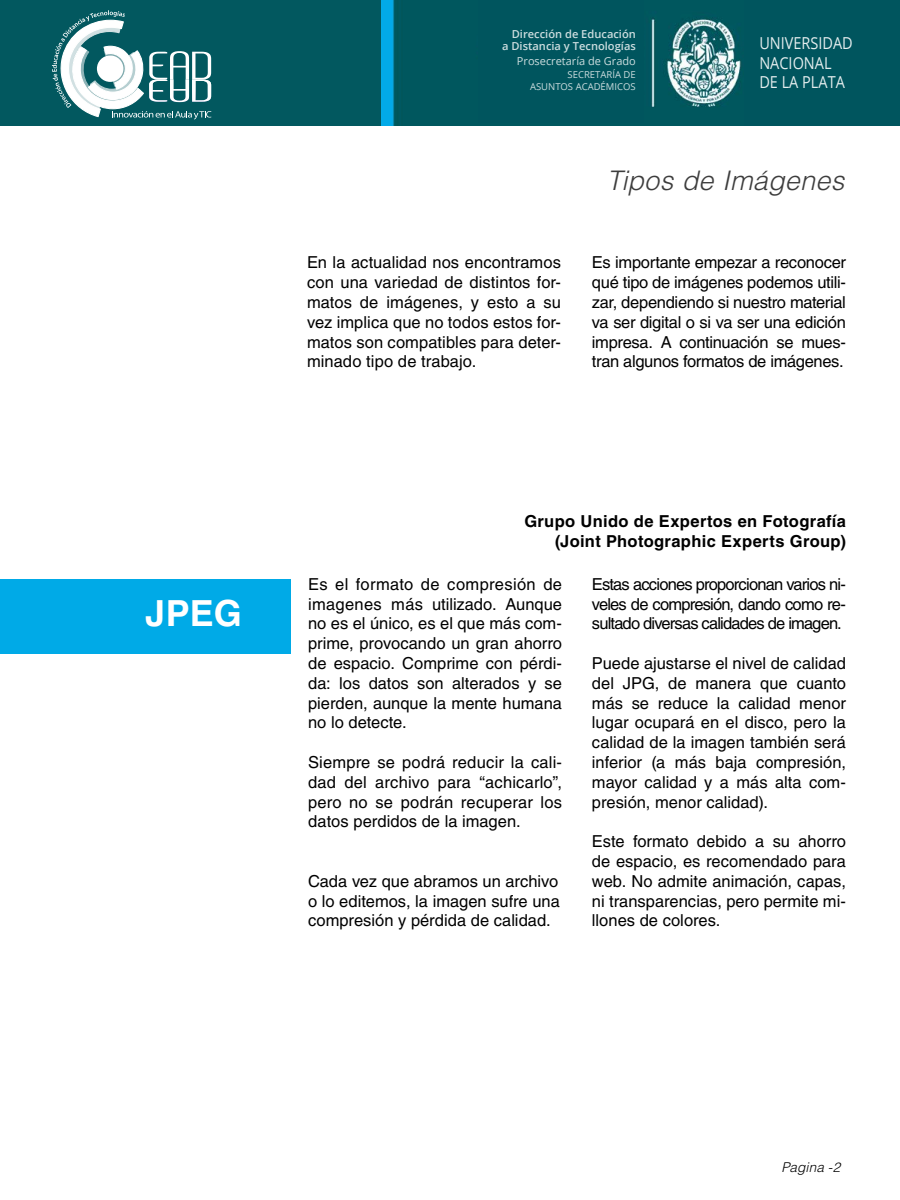
<style>
.page{position:relative;width:900px;height:1200px;background:#fff}
.page>*{position:absolute;margin:0;border:0;box-sizing:border-box;transform-origin:0 0}
.t1{font:700 36px "Helvetica LT Std";color:#fff}
.t2{font:italic 300 27px "Helvetica LT Std";letter-spacing:.01em;color:#3d3d3d}
.t3{font:16.5px/19.8px "Helvetica LT Std";color:#000;text-align:justify}
.t4{font:700 16.5px/19.8px "Helvetica LT Std";letter-spacing:.02em;color:#000;text-align:right}
.t5{font:16.5px/19.8px "Open Sans";color:rgb(255 255 255/.9);scale:.88 1}
.t6{font:italic 300 13.5px "Helvetica LT Std";letter-spacing:.01em;color:#000}
.t7{font:600 10.95px/11.6px "Open Sans";color:rgb(255 255 255/.8);text-align:right}
.t8{font:10.95px "Open Sans";color:rgb(255 255 255/.8)}
.t9{font:9.45px/11.9px "Open Sans";color:rgb(255 255 255/.8);text-align:right}
</style>
<div class="page">
<div style="left:1px;top:579px;width:290px;height:75px;background:#00aae7"></div>
<img style="left:381px;top:0;width:363px;height:125px">
<div style="left:744px;top:0;width:156px;height:125px;background:#00555e"></div>
<div style="left:478px;top:0;width:166px;height:122px;background:#00555e"></div>
<div style="left:0;top:0;width:381px;height:125px;background:#02585f"></div>
<svg style="left:52px;top:10px;width:159px;height:109px"></svg>
<h1 class="t1" style="left:145px;top:592px;width:98px">JPEG</h1>
<p class="t7" style="left:502px;top:28px;width:135px">Dirección de Educación<br>a Distancia y Tecnologías</p>
<p class="t8" style="left:517px;top:53px;width:120px">Prosecretaría de Grado</p>
<p class="t9" style="left:530px;top:68px;width:107px">SECRETARÍA DE<br>ASUNTOS ACADÉMICOS</p>
<p class="t5" style="left:759px;top:33px;width:108px">UNIVERSIDAD<br>NACIONAL<br>DE LA PLATA</p>
<h2 class="t2" style="left:607px;top:163px;width:239px">Tipos de Imágenes</h2>
<p class="t3" style="left:307px;top:253px;width:256px">En la actualidad nos encontramos con una variedad de distintos for&shy;matos de imágenes, y esto a su vez implica que no todos estos for&shy;matos son compatibles para deter&shy;minado tipo de trabajo.</p>
<p class="t3" style="left:592px;top:253px;width:256px">Es importante empezar a reconocer qué tipo de imágenes podemos utili&shy;zar, dependiendo si nuestro material va ser digital o si va ser una edición impresa. A continuación se mues&shy;tran algunos formatos de imágenes.</p>
<p class="t4" style="left:524px;top:511px;width:323px">Grupo Unido de Expertos en Fotografía (Joint Photographic Experts Group)</p>
<p class="t3" style="left:308px;top:574px;width:256px">Es el formato de compresión de imagenes más utilizado. Aunque no es el único, es el que más com&shy;prime, provocando un gran ahorro de espacio. Comprime con pérdi&shy;da: los datos son alterados y se pierden, aunque la mente humana no lo detecte.</p>
<p class="t3" style="left:308px;top:752px;width:256px">Siempre se podrá reducir la cali&shy;dad del archivo para “achicarlo”, pero no se podrán recuperar los datos perdidos de la imagen.</p>
<p class="t3" style="left:308px;top:871px;width:253px">Cada vez que abramos un archivo o lo editemos, la imagen sufre una compresión y pérdida de calidad.</p>
<p class="t3" style="left:592px;top:574px;width:256px">Estas acciones proporcionan varios ni&shy;veles de compresión, dando como re&shy;sultado diversas calidades de imagen.</p>
<p class="t3" style="left:592px;top:653px;width:256px">Puede ajustarse el nivel de calidad del JPG, de manera que cuanto más se reduce la calidad menor lugar ocupará en el disco, pero la calidad de la imagen también será inferior (a más baja compresión, mayor calidad y a más alta com&shy;presión, menor calidad).</p>
<p class="t3" style="left:592px;top:831px;width:256px">Este formato debido a su ahorro de espacio, es recomendado para web. No admite animación, capas, ni transparencias, pero permite mi&shy;llones de colores.</p>
<p class="t6" style="left:782px;top:1159px;width:60px">Pagina -2</p>
</div>
